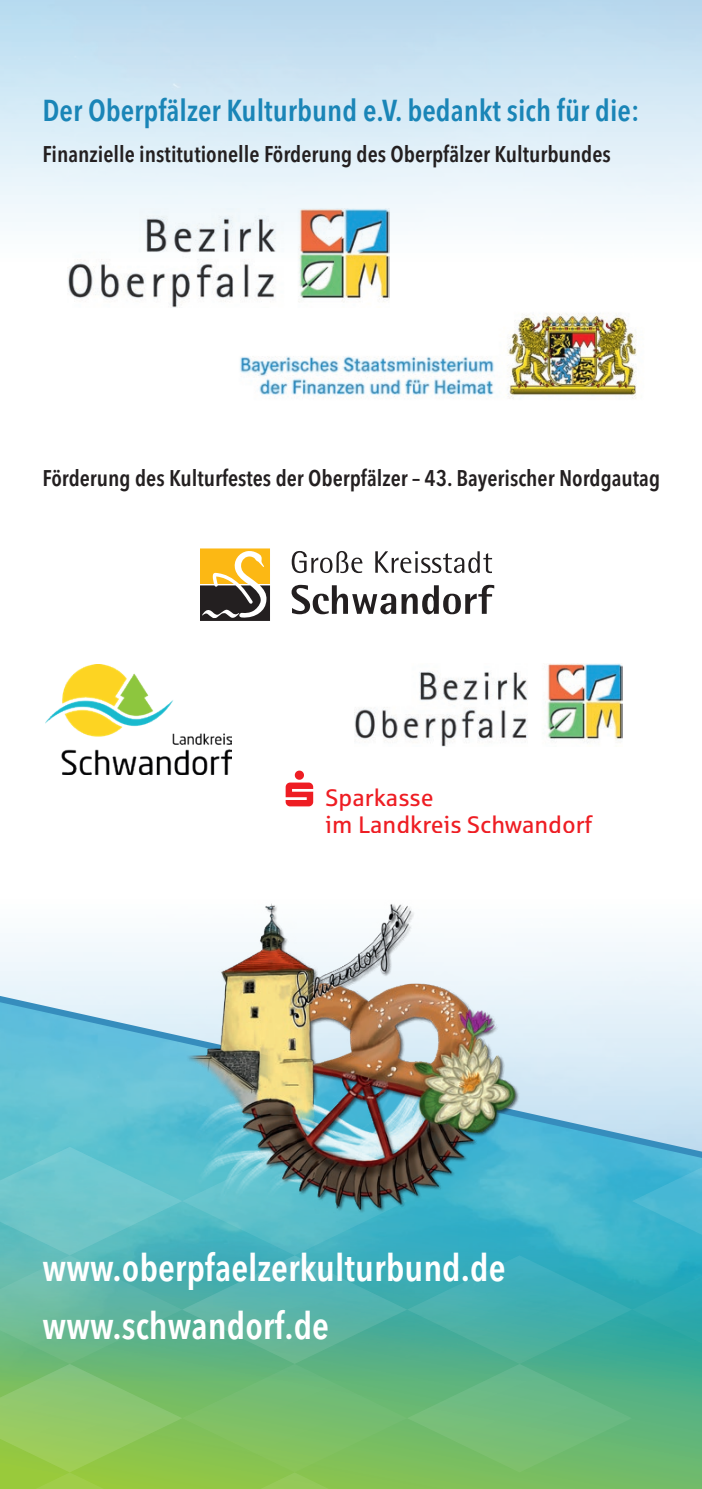
<style>
.page{position:relative;width:702px;height:1489px;background:#fff}
.page>*{position:absolute;margin:0;border:0;box-sizing:border-box;transform-origin:0 0}
.Urzeit{font:600 condensed 37.5px "Avenir Next LT Pro";color:#fff}
.Urzeit-2{font:600 condensed 30px "Avenir Next LT Pro";color:#1a85b7}
.t1{font:23.75px/26.2px "Sparkasse Rg";color:#ee1d23}
.Urzeit-3{font:600 condensed 22.5px "Avenir Next LT Pro";color:#231f20}
</style>
<div class="page">
<svg style="left:0;top:983px;width:702px;height:163px;background:#a2d6e7"></svg>
<svg style="left:0;top:1146px;width:702px;height:342px;background:#60b895"></svg>
<div style="left:61px;top:204px;width:336px;height:108px;background:#f4f9fc"></div>
<img style="left:68px;top:209px;width:321px;height:98px">
<img style="left:214px;top:301px;width:430px;height:99px">
<img style="left:355px;top:663px;width:267px;height:83px">
<svg style="left:200px;top:548px;width:70px;height:73px"></svg>
<svg style="left:292px;top:551px;width:200px;height:22px"></svg>
<svg style="left:291px;top:585px;width:203px;height:29px"></svg>
<img style="left:45px;top:665px;width:186px;height:109px">
<svg style="left:285px;top:770px;width:28px;height:36px"></svg>
<img style="left:153px;top:903px;width:396px;height:321px">
<p class="Urzeit-2" style="left:43px;top:92px;width:598px">Der Oberpfälzer Kulturbund e.V. bedankt sich für die:</p>
<p class="Urzeit-3" style="left:43px;top:140px;width:570px">Finanzielle institutionelle Förderung des Oberpfälzer Kulturbundes</p>
<p class="Urzeit-3" style="left:43px;top:464px;width:619px">Förderung des Kulturfestes der Oberpfälzer – 43. Bayerischer Nordgautag</p>
<p class="t1" style="left:325px;top:787px;width:268px">Sparkasse<br>im Landkreis Schwandorf</p>
<p class="Urzeit" style="left:43px;top:1244px;width:464px">www.oberpfaelzerkulturbund.de</p>
<p class="Urzeit" style="left:43px;top:1303px;width:288px">www.schwandorf.de</p>
</div>
